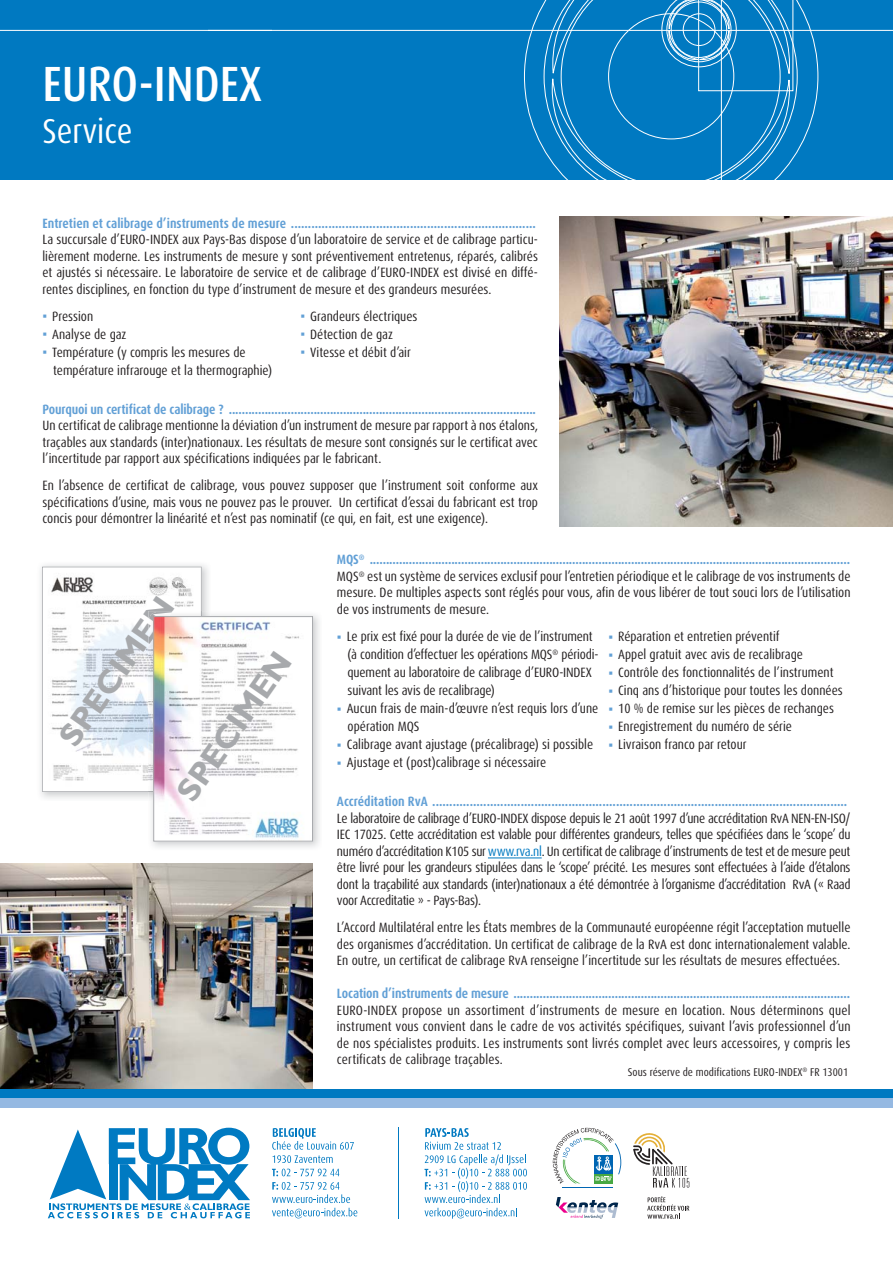
<style>
.page{position:relative;width:893px;height:1263px;background:#fff}
.page>*{position:absolute;margin:0;border:0;box-sizing:border-box;transform-origin:0 0}
.t1{font:500 condensed 49.5px "Dax Pro";color:#fff}
.t2{font:condensed 34.5px "Dax Pro";color:#fff}
.t3{font:700 32.55px "Gill Sans Std";color:#a7a9ac}
.t4{font:condensed 13.5px/16.5px "Dax Pro";color:#231f20;text-align:justify}
.t5{font:700 condensed 13.5px "Dax Pro";letter-spacing:-.01em;color:#62a0d6}
.t6{font:condensed 11.25px "Dax Pro";color:#231f20}
.s1{color:#62a0d6}
.s2{font-weight:700;color:#62a0d6}
.s3{color:#0079c1}
</style>
<div class="page">
<svg style="left:578px;top:0;width:315px;height:180px;background:#0e80c4"></svg>
<div style="left:271px;top:0;width:307px;height:180px;background:#0079c1"></div>
<div style="left:0;top:0;width:271px;height:30px;background:#0079c1"></div>
<div style="left:0;top:30px;width:271px;height:150px;background:#0079c1"></div>
<svg style="left:42px;top:567px;width:160px;height:225px"></svg>
<img style="left:559px;top:217px;width:334px;height:309px">
<img style="left:0;top:864px;width:312px;height:225px">
<div style="left:0;top:1089px;width:893px;height:9px;background:#0079c1"></div>
<div style="left:0;top:1098px;width:893px;height:10px;background:#95b9e2"></div>
<hr style="left:488px;top:858px;width:54px;height:1px;background:#0079c1">
<img style="left:148px;top:611px;width:54px;height:181px">
<img style="left:148px;top:611px;width:25px;height:35px">
<img style="left:155px;top:618px;width:149px;height:222px">
<div style="left:153px;top:616px;width:160px;height:226px;border:1px solid #a7a9ac"></div>
<svg style="left:272px;top:1128px;width:82px;height:35px"></svg>
<svg style="left:272px;top:1169px;width:67px;height:7px"></svg>
<svg style="left:272px;top:1182px;width:85px;height:36px"></svg>
<hr style="left:398px;top:1127px;width:1px;height:92px;background:#0079c1">
<svg style="left:424px;top:1128px;width:103px;height:91px"></svg>
<hr style="left:562px;top:1187px;width:50px;height:1px;background:#0066b3">
<svg style="left:553px;top:1128px;width:68px;height:56px"></svg>
<svg style="left:556px;top:1197px;width:62px;height:22px"></svg>
<svg style="left:633px;top:1133px;width:56px;height:55px"></svg>
<svg style="left:48px;top:1128px;width:202px;height:90px"></svg>
<svg style="left:647px;top:1196px;width:42px;height:23px"></svg>
<h1 class="t1" style="left:42px;top:55px;width:221px">EURO-INDEX</h1>
<h2 class="t2" style="left:42px;top:118px;width:91px">Service</h2>
<p class="t5" style="left:42px;top:218px;width:495px">Entretien et calibrage d’instruments de mesure ........................................................................</p>
<p class="t4" style="left:42px;top:233px;width:497px">La succursale d’EURO-INDEX aux Pays-Bas dispose d’un laboratoire de service et de calibrage particu&shy;lièrement moderne. Les instruments de mesure y sont préventivement entretenus, réparés, calibrés et ajustés si nécessaire. Le laboratoire de service et de calibrage d’EURO-INDEX est divisé en diffé&shy;rentes disciplines, en fonction du type d’instrument de mesure et des grandeurs mesurées.</p>
<p class="t4" style="left:42px;top:309px;width:52px"><span class="s1">▪</span> Pression</p>
<p class="t4" style="left:42px;top:327px;width:86px"><span class="s1">▪</span> Analyse de gaz</p>
<p class="t4" style="left:53px;top:345px;width:221px;line-height:18px;text-indent:-11px"><span class="s1">▪</span> Température (y compris les mesures de température infrarouge et la thermographie)</p>
<p class="t4" style="left:300px;top:309px;width:119px"><span class="s1">▪</span> Grandeurs électriques</p>
<p class="t4" style="left:300px;top:327px;width:94px"><span class="s1">▪</span> Détection de gaz</p>
<p class="t4" style="left:300px;top:345px;width:112px"><span class="s1">▪</span> Vitesse et débit d’air</p>
<p class="t5" style="left:42px;top:404px;width:495px">Pourquoi un certificat de calibrage ? ..............................................................................................</p>
<p class="t4" style="left:42px;top:419px;width:497px">Un certificat de calibrage mentionne la déviation d’un instrument de mesure par rapport à nos étalons, traçables aux standards (inter)nationaux. Les résultats de mesure sont consignés sur le certificat avec l’incertitude par rapport aux spécifications indiquées par le fabricant.</p>
<p class="t4" style="left:42px;top:479px;width:497px">En l’absence de certificat de calibrage, vous pouvez supposer que l’instrument soit conforme aux spécifications d’usine, mais vous ne pouvez pas le prouver. Un certificat d’essai du fabricant est trop concis pour démontrer la linéarité et n’est pas nominatif (ce qui, en fait, est une exigence).</p>
<p class="t4" style="left:337px;top:553px;width:515px"><span class="s2">MQS</span><sup>®</sup> <span class="s2">...................................................................................................................................................<br></span>MQS<sup>®</sup> est un système de services exclusif pour l’entretien périodique et le calibrage de vos instruments de mesure. De multiples aspects sont réglés pour vous, afin de vous libérer de tout souci lors de l’utilisation de vos instruments de mesure.</p>
<p class="t4" style="left:348px;top:629px;width:252px;line-height:18px;text-align:left;text-indent:-11px"><span class="s1">▪</span> Le prix est fixé pour la durée de vie de l’instrument (à condition d’effectuer les opérations MQS<sup>®</sup> périodi&shy;quement au laboratoire de calibrage d’EURO-INDEX suivant les avis de recalibrage)</p>
<p class="t4" style="left:348px;top:701px;width:252px;line-height:18px;text-indent:-11px"><span class="s1">▪</span> Aucun frais de main-d’œuvre n’est requis lors d’une opération MQS</p>
<p class="t4" style="left:337px;top:738px;width:258px"><span class="s1">▪</span> Calibrage avant ajustage (précalibrage) si possible</p>
<p class="t4" style="left:337px;top:756px;width:211px"><span class="s1">▪</span> Ajustage et (post)calibrage si nécessaire</p>
<h3 class="t3" style="left:51px;top:732px;width:176px;rotate:-55deg">SPECIMEN</h3>
<p class="t4" style="left:608px;top:630px;width:173px"><span class="s1">▪</span> Réparation et entretien préventif</p>
<p class="t4" style="left:608px;top:648px;width:196px"><span class="s1">▪</span> Appel gratuit avec avis de recalibrage</p>
<p class="t4" style="left:608px;top:666px;width:227px"><span class="s1">▪</span> Contrôle des fonctionnalités de l’instrument</p>
<p class="t4" style="left:608px;top:684px;width:236px"><span class="s1">▪</span> Cinq ans d’historique pour toutes les données</p>
<p class="t4" style="left:608px;top:702px;width:227px"><span class="s1">▪</span> 10 % de remise sur les pièces de rechanges</p>
<p class="t4" style="left:608px;top:720px;width:185px"><span class="s1">▪</span> Enregistrement du numéro de série</p>
<p class="t4" style="left:608px;top:738px;width:140px"><span class="s1">▪</span> Livraison franco par retour</p>
<h3 class="t3" style="left:168px;top:787px;width:176px;rotate:-55deg">SPECIMEN</h3>
<p class="t5" style="left:337px;top:797px;width:512px">Accréditation RvA ..........................................................................................................................</p>
<p class="t4" style="left:337px;top:811px;width:515px">Le laboratoire de calibrage d’EURO-INDEX dispose depuis le 21 août 1997 d’une accréditation RvA NEN-EN-ISO/ IEC 17025. Cette accréditation est valable pour différentes grandeurs, telles que spécifiées dans le ‘scope’ du numéro d’accréditation K105 sur <span class="s3">www.rva.nl</span>. Un certificat de calibrage d’instruments de test et de mesure peut être livré pour les grandeurs stipulées dans le ‘scope’ précité. Les mesures sont effectuées à l’aide d’étalons dont la traçabilité aux standards (inter)nationaux a été démontrée à l’organisme d’accréditation RvA (« Raad voor Accreditatie » - Pays-Bas).</p>
<p class="t4" style="left:337px;top:921px;width:515px">L’Accord Multilatéral entre les États membres de la Communauté européenne régit l’acceptation mutuelle des organismes d’accréditation. Un certificat de calibrage de la RvA est donc internationalement valable.<br>En outre, un certificat de calibrage RvA renseigne l’incertitude sur les résultats de mesures effectuées.</p>
<p class="t5" style="left:337px;top:989px;width:515px">Location d’instruments de mesure .......................................................................................................</p>
<p class="t4" style="left:337px;top:1003px;width:515px">EURO-INDEX propose un assortiment d’instruments de mesure en location. Nous déterminons quel instrument vous convient dans le cadre de vos activités spécifiques, suivant l’avis professionnel d’un de nos spécialistes produits. Les instruments sont livrés complet avec leurs accessoires, y compris les certificats de calibrage traçables.</p>
<p class="t6" style="left:628px;top:1068px;width:222px">Sous réserve de modifications EURO-INDEX<sup>®</sup> FR 13001</p>
</div>
